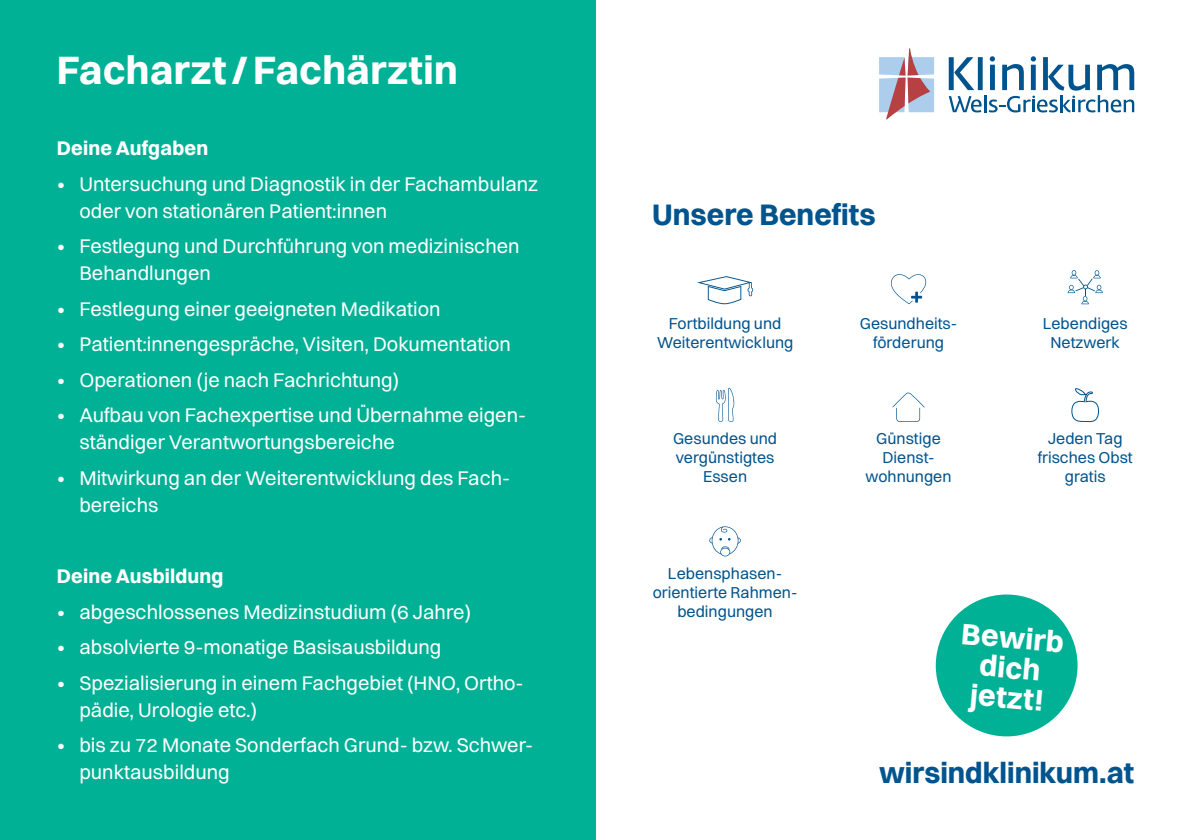
<style>
.page{position:relative;width:1191px;height:840px;background:#fff}
.page>*{position:absolute;margin:0;border:0;box-sizing:border-box;transform-origin:0 0}
.Headline{font:700 40px "Switzer";letter-spacing:.01em;color:#fff}
.Headline-2{font:700 30px/30px "Switzer";color:#fff;text-align:center}
.t1{font:700 30px "Switzer";color:#00548e}
.t2{font:700 29.4px "Switzer";color:#00548e}
.t3{font:20px/27px "Switzer";color:#fff}
.Fließtext{font:700 20px "Switzer";letter-spacing:.01em;color:#fff}
.Fließtext_8_pt_blau{font:16px/19.2px "Switzer";color:#00548e;text-align:center}
</style>
<div class="page">
<div style="left:0;top:0;width:595px;height:839px;background:#00b195"></div>
<div style="left:935px;top:594px;width:142px;height:142px;background:#00b195;border-radius:50%"></div>
<svg style="left:879px;top:48px;width:55px;height:71px"></svg>
<svg style="left:948px;top:56px;width:186px;height:56px"></svg>
<svg style="left:697px;top:276px;width:56px;height:28px"></svg>
<svg style="left:890px;top:274px;width:37px;height:30px"></svg>
<svg style="left:1067px;top:270px;width:35px;height:34px"></svg>
<svg style="left:715px;top:387px;width:20px;height:34px"></svg>
<svg style="left:892px;top:392px;width:32px;height:29px"></svg>
<svg style="left:709px;top:526px;width:32px;height:30px"></svg>
<svg style="left:1071px;top:388px;width:28px;height:35px"></svg>
<p class="Headline" style="left:57px;top:45px;width:402px">Facharzt/Fachärztin</p>
<p class="Fließtext" style="left:57px;top:136px;width:153px">Deine Aufgaben</p>
<p class="t3" style="left:79px;top:170px;width:460px;text-indent:-23px">• Untersuchung und Diagnostik in der Fachambulanz oder von stationären Patient:innen</p>
<p class="t3" style="left:79px;top:232px;width:442px;text-indent:-23px">• Festlegung und Durchführung von medizinischen<br>Behandlungen</p>
<p class="t3" style="left:57px;top:295px;width:385px">• Festlegung einer geeigneten Medikation</p>
<p class="t3" style="left:57px;top:330px;width:456px">• Patient:innengespräche, Visiten, Dokumentation</p>
<p class="t3" style="left:57px;top:366px;width:344px">• Operationen (je nach Fachrichtung)</p>
<p class="t3" style="left:79px;top:401px;width:448px;text-indent:-23px">• Aufbau von Fachexpertise und Übernahme eigen&shy;ständiger Verantwortungsbereiche</p>
<p class="t3" style="left:79px;top:464px;width:432px;text-indent:-23px">• Mitwirkung an der Weiterentwicklung des Fach&shy;bereichs</p>
<p class="Fließtext" style="left:57px;top:563px;width:168px">Deine Ausbildung</p>
<p class="t3" style="left:57px;top:597px;width:416px">• abgeschlossenes Medizinstudium (6 Jahre)</p>
<p class="t3" style="left:57px;top:633px;width:386px">• absolvierte 9-monatige Basisausbildung</p>
<p class="t3" style="left:79px;top:668px;width:446px;text-indent:-23px">• Spezialisierung in einem Fachgebiet (HNO, Ortho&shy;pädie, Urologie etc.)</p>
<p class="t3" style="left:79px;top:731px;width:455px;text-indent:-23px">• bis zu 72 Monate Sonderfach Grund- bzw. Schwer&shy;punktausbildung</p>
<p class="t1" style="left:652px;top:196px;width:225px">Unsere Benefits</p>
<p class="Fließtext_8_pt_blau" style="left:656px;top:313px;width:138px">Fortbildung und<br>Weiterentwicklung</p>
<p class="Fließtext_8_pt_blau" style="left:673px;top:428px;width:106px">Gesundes und vergünstigtes<br>Essen</p>
<p class="Fließtext_8_pt_blau" style="left:652px;top:563px;width:144px">Lebensphasen&shy;orientierte Rahmen&shy;bedingungen</p>
<p class="Fließtext_8_pt_blau" style="left:859px;top:313px;width:97px">Gesundheits&shy;förderung</p>
<p class="Fließtext_8_pt_blau" style="left:865px;top:428px;width:88px">Günstige<br>Dienst&shy;wohnungen</p>
<p class="Fließtext_8_pt_blau" style="left:1042px;top:313px;width:86px">Lebendiges<br>Netzwerk</p>
<p class="Fließtext_8_pt_blau" style="left:1037px;top:428px;width:97px">Jeden Tag frisches Obst gratis</p>
<p class="Headline-2" style="left:963px;top:617px;width:104px;rotate:5deg">Bewirb dich jetzt!</p>
<p class="t2" style="left:879px;top:754px;width:257px">wirsindklinikum.at</p>
</div>
